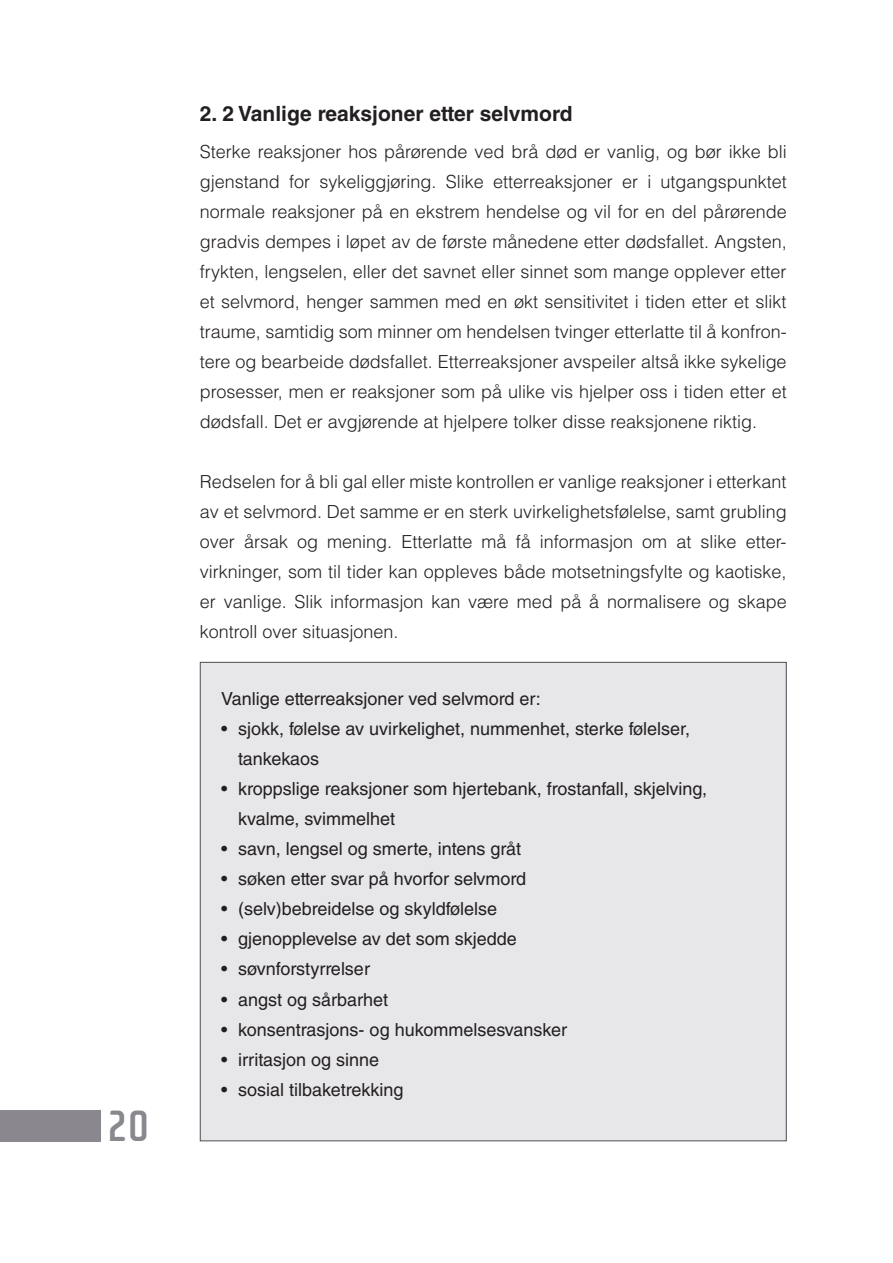
<style>
.page{position:relative;width:893px;height:1263px;background:#fff}
.page>*{position:absolute;margin:0;border:0;box-sizing:border-box;transform-origin:0 0}
.t1{font:700 45px "Cholla Sans";color:#8a878f}
._2{font:700 21px "Helvetica LT Std";color:#231f20}
.t2{font:300 18px/30px "Helvetica LT Std";color:#231f20;text-align:justify}
.t3{font:18px/30px "Helvetica LT Std";color:#231f20}
</style>
<div class="page">
<div style="left:200px;top:662px;width:586px;height:479px;background:#e7e6e8"></div>
<div style="left:0;top:1110px;width:100px;height:31px;background:#8a878f"></div>
<h1 class="t1" style="left:106px;top:1101px;width:44px">20</h1>
<p class="_2" style="left:200px;top:106px;width:374px">2. 2 Vanlige reaksjoner etter selvmord</p>
<p class="t2" style="left:200px;top:139px;width:588px">Sterke reaksjoner hos pårørende ved brå død er vanlig, og bør ikke bli gjenstand for sykeliggjøring. Slike etterreaksjoner er i utgangspunktet normale reaksjoner på en ekstrem hendelse og vil for en del pårørende gradvis dempes i løpet av de første månedene etter dødsfallet. Angsten, frykten, lengselen, eller det savnet eller sinnet som mange opplever etter et selvmord, henger sammen med en økt sensitivitet i tiden etter et slikt traume, samtidig som minner om hendelsen tvinger etterlatte til å konfron&shy;tere og bearbeide dødsfallet. Etterreaksjoner avspeiler altså ikke sykelige prosesser, men er reaksjoner som på ulike vis hjelper oss i tiden etter et dødsfall. Det er avgjørende at hjelpere tolker disse reaksjonene riktig.</p>
<p class="t2" style="left:200px;top:469px;width:588px">Redselen for å bli gal eller miste kontrollen er vanlige reaksjoner i etterkant av et selvmord. Det samme er en sterk uvirkelighetsfølelse, samt grubling over årsak og mening. Etterlatte må få informasjon om at slike etter&shy;virkninger, som til tider kan oppleves både motsetningsfylte og kaotiske, er vanlige. Slik informasjon kan være med på å normalisere og skape kontroll over situasjonen.</p>
<p class="t3" style="left:221px;top:686px;width:321px">Vanlige etterreaksjoner ved selvmord er:</p>
<p class="t3" style="left:238px;top:716px;width:454px;text-indent:-17px">• sjokk, følelse av uvirkelighet, nummenhet, sterke følelser, tankekaos</p>
<p class="t3" style="left:238px;top:776px;width:471px;text-indent:-17px">• kroppslige reaksjoner som hjertebank, frostanfall, skjelving, kvalme, svimmelhet</p>
<p class="t3" style="left:221px;top:836px;width:302px">• savn, lengsel og smerte, intens gråt</p>
<p class="t3" style="left:221px;top:866px;width:307px">• søken etter svar på hvorfor selvmord</p>
<p class="t3" style="left:221px;top:896px;width:278px">• (selv)bebreidelse og skyldfølelse</p>
<p class="t3" style="left:221px;top:926px;width:297px">• gjenopplevelse av det som skjedde</p>
<p class="t3" style="left:221px;top:956px;width:150px">• søvnforstyrrelser</p>
<p class="t3" style="left:221px;top:986px;width:169px">• angst og sårbarhet</p>
<p class="t3" style="left:221px;top:1016px;width:348px">• konsentrasjons- og hukommelsesvansker</p>
<p class="t3" style="left:221px;top:1046px;width:160px">• irritasjon og sinne</p>
<p class="t3" style="left:221px;top:1076px;width:184px">• sosial tilbaketrekking</p>
</div>
